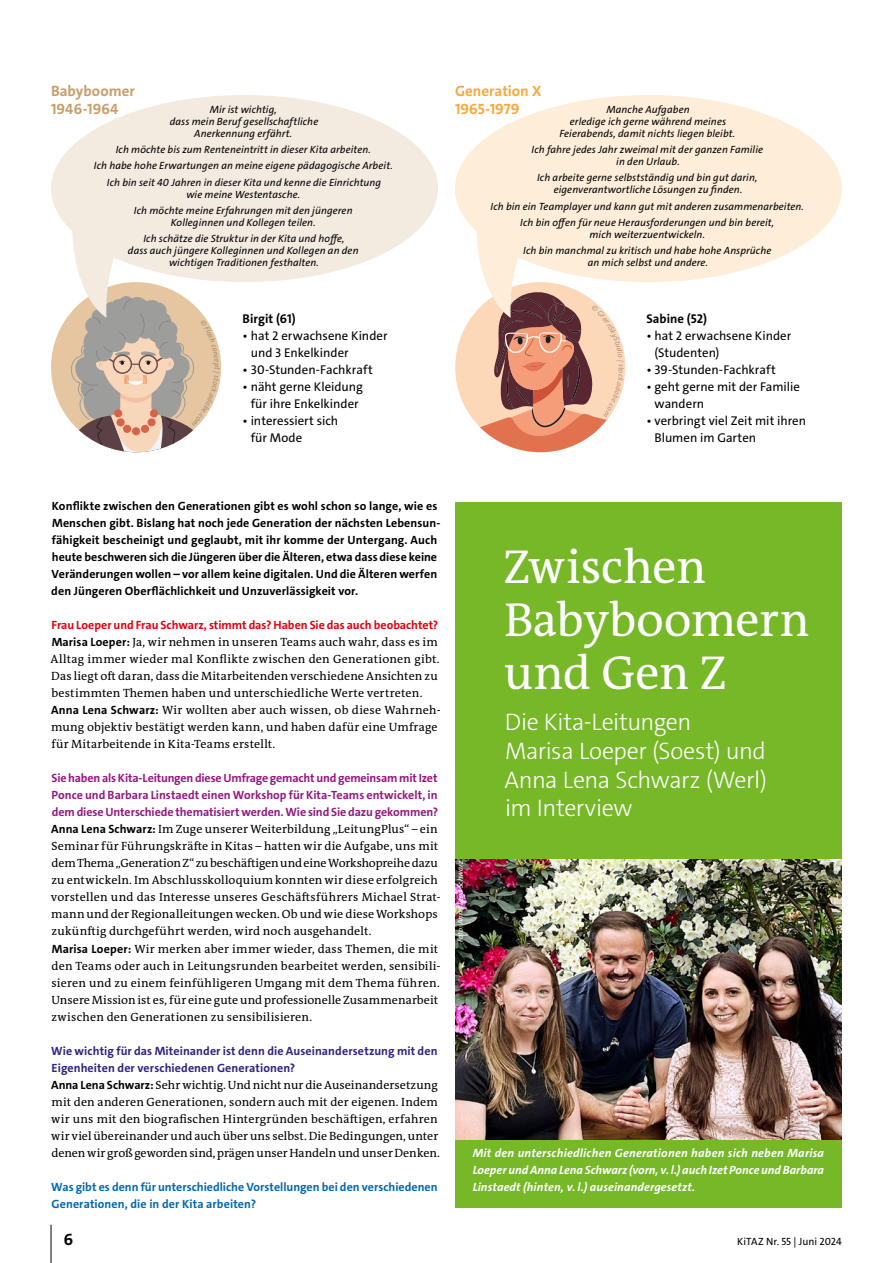
<style>
.page{position:relative;width:893px;height:1263px;background:#fff}
.page>*{position:absolute;margin:0;border:0;box-sizing:border-box;transform-origin:0 0}
.t1{font:48px/52.5px "The Antiqua B W5 Plain";letter-spacing:-.01em;color:#fff}
.t2{font:300 24px/28.8px "The Sans C4 s";letter-spacing:-.02em;color:#fff}
.t3{font:700 16.5px "The Sans C4 s";color:#000}
.t4{font:700 15px/18px "The Sans C4 s";letter-spacing:.005em;color:#f7a940}
.t5{font:700 15px/18px "The Sans C4 s";letter-spacing:.005em;color:#c89e6a}
.t6{font:12.75px/17px "The Sans C4 s";color:#000}
.t7{font:700 12.75px "The Sans C4 s";letter-spacing:.005em;color:#000}
.t8{font:12px/17px "The Antiqua B W5 Plain";letter-spacing:.015em;color:#000}
.t9{font:700 12px/17px "The Sans C4 s";letter-spacing:.005em;color:#000}
.t10{font:700 12px/17px "The Sans C4 s";letter-spacing:-.01em;color:#951881;text-align:justify}
.t11{font:italic 700 12px/17px "The Sans C4 s";letter-spacing:.01em;color:#fff;text-align:justify}
.t12{font:700 12px/17px "The Sans C4 s";letter-spacing:.01em;color:#2f2483}
.t13{font:700 12px/17px "The Sans C4 s";letter-spacing:.005em;color:#0069b4}
.t14{font:700 12px "The Sans C4 s";color:#e3000f}
.t15{font:italic 10.5px/12px "The Sans C4 s";letter-spacing:.01em;color:#000;text-align:center}
.t16{font:10.5px "The Sans C4 s";color:#000}
.t17{font:italic 7.5px "The Sans C4 s";letter-spacing:.015em;color:#fff}
.s1{font-family:"The Sans C4 s";font-weight:700}
</style>
<div class="page">
<hr style="left:51px;top:1225px;width:1px;height:38px;background:#000">
<div style="left:455px;top:502px;width:387px;height:706px;background:#76b828"></div>
<img style="left:455px;top:859px;width:387px;height:281px">
<div style="left:455px;top:95px;width:387px;height:187px;background:#feedd8;border-radius:50%"></div>
<div style="left:51px;top:95px;width:387px;height:187px;background:#f3eae0;border-radius:50%"></div>
<svg style="left:51px;top:129px;width:169px;height:323px"></svg>
<svg style="left:455px;top:129px;width:170px;height:323px"></svg>
<p class="t5" style="left:51px;top:82px;width:85px">Babyboomer<br>1946-1964</p>
<p class="t4" style="left:455px;top:82px;width:88px">Generation X<br>1965-1979</p>
<p class="t15" style="left:170px;top:103px;width:150px">Mir ist wichtig,<br>dass mein Beruf gesellschaftliche<br>Anerkennung erfährt.</p>
<p class="t15" style="left:94px;top:141px;width:300px;line-height:16.2px">Ich möchte bis zum Renteneintritt in dieser Kita arbeiten.<br>Ich habe hohe Erwartungen an meine eigene pädagogische Arbeit.<br>Ich bin seit 40 Jahren in dieser Kita und kenne die Einrichtung</p>
<p class="t15" style="left:134px;top:186px;width:220px;line-height:16.2px">wie meine Westentasche.<br>Ich möchte meine Erfahrungen mit den jüngeren</p>
<p class="t15" style="left:143px;top:214px;width:203px;line-height:16.2px">Kolleginnen und Kollegen teilen.<br>Ich schätze die Struktur in der Kita und hoffe,</p>
<p class="t15" style="left:128px;top:245px;width:232px">dass auch jüngere Kolleginnen und Kollegen an den wichtigen Traditionen festhalten.</p>
<p class="t15" style="left:559px;top:103px;width:177px">Manche Aufgaben<br>erledige ich gerne während meines<br>Feierabends, damit nichts liegen bleibt.</p>
<p class="t15" style="left:531px;top:144px;width:233px">Ich fahre jedes Jahr zweimal mit der ganzen Familie in den Urlaub.</p>
<p class="t15" style="left:537px;top:172px;width:222px">Ich arbeite gerne selbstständig und bin gut darin, eigenverantwortliche Lösungen zu finden.</p>
<p class="t15" style="left:491px;top:198px;width:315px;line-height:16.2px">Ich bin ein Teamplayer und kann gut mit anderen zusammenarbeiten.<br>Ich bin offen für neue Herausforderungen und bin bereit,</p>
<p class="t15" style="left:523px;top:226px;width:250px;line-height:16.2px">mich weiterzuentwickeln.<br>Ich bin manchmal zu kritisch und habe hohe Ansprüche</p>
<p class="t15" style="left:588px;top:257px;width:122px">an mich selbst und andere.</p>
<p class="t7" style="left:243px;top:311px;width:54px">Birgit (61)</p>
<p class="t6" style="left:251px;top:328px;width:138px;text-indent:-8px">• hat 2 erwachsene Kinder und 3 Enkelkinder</p>
<p class="t6" style="left:243px;top:362px;width:132px">• 30-Stunden-Fachkraft</p>
<p class="t6" style="left:243px;top:379px;width:122px;text-align:center">• näht gerne Kleidung für ihre Enkelkinder</p>
<p class="t6" style="left:251px;top:413px;width:89px;text-indent:-8px">• interessiert sich für Mode</p>
<p class="t7" style="left:646px;top:311px;width:62px">Sabine (52)</p>
<p class="t6" style="left:654px;top:328px;width:138px;text-indent:-8px">• hat 2 erwachsene Kinder (Studenten)</p>
<p class="t6" style="left:646px;top:362px;width:131px">• 39-Stunden-Fachkraft</p>
<p class="t6" style="left:654px;top:379px;width:147px;text-indent:-8px">• geht gerne mit der Familie wandern</p>
<p class="t6" style="left:654px;top:413px;width:153px;text-indent:-8px">• verbringt viel Zeit mit ihren<br>Blumen im Garten</p>
<p class="t9" style="left:51px;top:498px;width:391px">Konflikte zwischen den Generationen gibt es wohl schon so lange, wie es Menschen gibt. Bislang hat noch jede Generation der nächsten Lebensun&shy;fähigkeit bescheinigt und geglaubt, mit ihr komme der Untergang. Auch heute beschweren sich die Jüngeren über die Älteren, etwa dass diese keine Veränderungen wollen – vor allem keine digitalen. Und die Älteren werfen den Jüngeren Oberflächlichkeit und Unzuverlässigkeit vor.</p>
<p class="t14" style="left:52px;top:618px;width:388px">Frau Loeper und Frau Schwarz, stimmt das? Haben Sie das auch beobachtet?</p>
<p class="t8" style="left:51px;top:634px;width:391px"><span class="s1">Marisa Loeper:</span> Ja, wir nehmen in unseren Teams auch wahr, dass es im Alltag immer wieder mal Konflikte zwischen den Generationen gibt.<br>Das liegt oft daran, dass die Mitarbeitenden verschiedene Ansichten zu bestimmten Themen haben und unterschiedliche Werte vertreten.<br><span class="s1">Anna Lena Schwarz:</span> Wir wollten aber auch wissen, ob diese Wahrneh&shy;mung objektiv bestätigt werden kann, und haben dafür eine Umfrage für Mitarbeitende in Kita-Teams erstellt.</p>
<p class="t10" style="left:52px;top:770px;width:388px">Sie haben als Kita-Leitungen diese Umfrage gemacht und gemeinsam mit Izet Ponce und Barbara Linstaedt einen Workshop für Kita-Teams entwickelt, in dem diese Unterschiede thematisiert werden. Wie sind Sie dazu gekommen?</p>
<p class="t8" style="left:51px;top:821px;width:391px"><span class="s1">Anna Lena Schwarz:</span> Im Zuge unserer Weiterbildung „LeitungPlus“ – ein Seminar für Führungskräfte in Kitas – hatten wir die Aufgabe, uns mit dem Thema „Generation Z“ zu beschäftigen und eine Workshopreihe dazu zu entwickeln. Im Abschlusskolloquium konnten wir diese erfolgreich vorstellen und das Interesse unseres Geschäftsführers Michael Strat&shy;mann und der Regionalleitungen wecken. Ob und wie diese Workshops zukünftig durchgeführt werden, wird noch ausgehandelt.<br><span class="s1">Marisa Loeper:</span> Wir merken aber immer wieder, dass Themen, die mit den Teams oder auch in Leitungsrunden bearbeitet werden, sensibili&shy;sieren und zu einem feinfühligeren Umgang mit dem Thema führen.<br>Unsere Mission ist es, für eine gute und professionelle Zusammenarbeit zwischen den Generationen zu sensibilisieren.</p>
<p class="t12" style="left:51px;top:1042px;width:388px">Wie wichtig für das Miteinander ist denn die Auseinandersetzung mit den<br>Eigenheiten der verschiedenen Generationen?</p>
<p class="t8" style="left:51px;top:1076px;width:390px"><span class="s1">Anna Lena Schwarz:</span> Sehr wichtig. Und nicht nur die Auseinandersetzung mit den anderen Generationen, sondern auch mit der eigenen. Indem wir uns mit den biografischen Hintergründen beschäftigen, erfahren wir viel übereinander und auch über uns selbst. Die Bedingungen, unter denen wir groß geworden sind, prägen unser Handeln und unser Denken.</p>
<p class="t13" style="left:51px;top:1178px;width:388px">Was gibt es denn für unterschiedliche Vorstellungen bei den verschiedenen<br>Generationen, die in der Kita arbeiten?</p>
<p class="t17" style="left:455px;top:942px;width:83px;rotate:-90deg">Foto: Anna Lena Schwarz</p>
<h1 class="t1" style="left:503px;top:541px;width:308px">Zwischen<br>Babyboomern und Gen Z</h1>
<h2 class="t2" style="left:505px;top:708px;width:264px">Die Kita-Leitungen<br>Marisa Loeper (Soest) und<br>Anna Lena Schwarz (Werl) im Interview</h2>
<p class="t11" style="left:473px;top:1144px;width:353px">Mit den unterschiedlichen Generationen haben sich neben Marisa Loeper und Anna Lena Schwarz (vorn, v. l.) auch Izet Ponce und Barbara Linstaedt (hinten, v. l.) auseinandergesetzt.</p>
<h3 class="t3" style="left:64px;top:1229px;width:11px">6</h3>
<p class="t16" style="left:737px;top:1235px;width:106px">KiTAZ Nr. 55 | Juni 2024</p>
</div>
